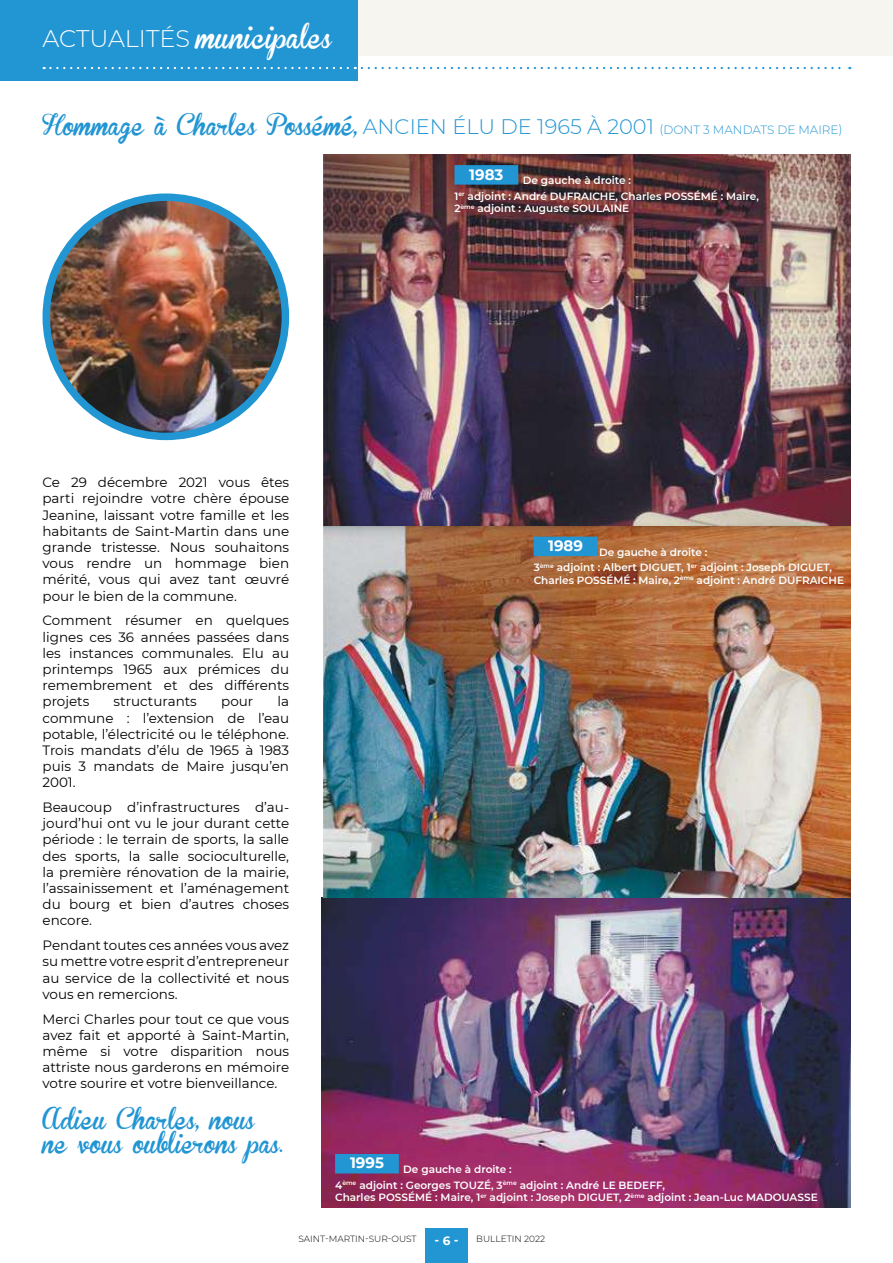
<style>
.page{position:relative;width:893px;height:1263px;background:#fff}
.page>*{position:absolute;margin:0;border:0;box-sizing:border-box;transform-origin:0 0}
.t1{font:24px "Brannboll Fet";color:#fff}
.t2{font:21px/24px "Brannboll Fet";color:#2295d3}
.t3{font:700 15px "Montserrat";color:#fff}
.t4{font:13.5px/16.2px "Montserrat";color:#000;text-align:justify}
.t5{font:700 12px "Montserrat";color:#fff}
.t6{font:600 10.5px/15.6px "Montserrat";color:#fff}
.t7{font:300 9px "Montserrat";color:#000}
.s1{font-family:"Montserrat";font-weight:300}
.s2{font-family:"Montserrat";font-weight:300;font-size:12px}
</style>
<div class="page">
<div style="left:425px;top:1229px;width:43px;height:34px;background:#2295d3"></div>
<div style="left:0;top:0;width:893px;height:55px;background:#f6f5ef"></div>
<div style="left:0;top:0;width:357px;height:81px;background:#2295d3"></div>
<svg style="left:44px;top:67px;width:806px;height:2px"></svg>
<img style="left:46px;top:197px;width:239px;height:239px;border-radius:120px">
<div style="left:43px;top:193px;width:246px;height:247px;border:8px solid #2295d3;border-radius:50%"></div>
<img style="left:323px;top:154px;width:527px;height:744px">
<img style="left:321px;top:898px;width:529px;height:310px">
<div style="left:534px;top:537px;width:63px;height:19px;background:#2295d3"></div>
<div style="left:335px;top:1154px;width:64px;height:19px;background:#2295d3"></div>
<div style="left:454px;top:165px;width:64px;height:20px;background:#2295d3"></div>
<h1 class="t1" style="left:43px;top:24px;width:291px"><span class="s1">ACTUALITÉS</span> municipales</h1>
<h2 class="t2" style="left:43px;top:114px;width:802px">Hommage à Charles Possémé, <span class="s1">ANCIEN ÉLU DE 1965 À 2001</span> <span class="s2">(DONT 3 MANDATS DE MAIRE)</span></h2>
<p class="t3" style="left:469px;top:163px;width:36px">1983</p>
<p class="t6" style="left:454px;top:172px;width:306px;text-indent:68px">De gauche à droite :<br>1<sup>er</sup> adjoint : André DUFRAICHE, Charles POSSÉMÉ : Maire,</p>
<p class="t6" style="left:454px;top:200px;width:176px">2<sup>ème</sup> adjoint : Auguste SOULAINE</p>
<p class="t4" style="left:43px;top:474px;width:248px">Ce 29 décembre 2021 vous êtes parti rejoindre votre chère épouse Jeanine, laissant votre famille et les habitants de Saint-Martin dans une grande tristesse. Nous souhaitons vous rendre un hommage bien mérité, vous qui avez tant œuvré pour le bien de la commune.</p>
<p class="t4" style="left:43px;top:612px;width:248px">Comment résumer en quelques lignes ces 36 années passées dans les instances communales. Elu au printemps 1965 aux prémices du remembrement et des différents projets</p>
<p class="t4" style="left:43px;top:693px;width:248px;text-indent:235px">la commune : l’extension de l’eau potable, l’électricité ou le téléphone.<br>Trois mandats d’élu de 1965 à 1983 puis 3 mandats de Maire jusqu’en 2001.</p>
<p class="t4" style="left:43px;top:799px;width:248px">Beaucoup d’infrastructures d’au&shy;jourd’hui ont vu le jour durant cette période : le terrain de sports, la salle des sports, la salle socioculturelle, la première rénovation de la mairie, l’assainissement et l’aménagement du bourg et bien d’autres choses encore.</p>
<p class="t4" style="left:43px;top:937px;width:248px">Pendant toutes ces années vous avez su mettre votre esprit d’entrepreneur au service de la collectivité et nous vous en remercions.</p>
<p class="t4" style="left:43px;top:1010px;width:248px">Merci Charles pour tout ce que vous avez fait et apporté à Saint-Martin, même si votre disparition nous attriste nous garderons en mémoire votre sourire et votre bienveillance.</p>
<h2 class="t2" style="left:43px;top:1108px;width:242px">Adieu Charles, nous ne vous oublierons pas.</h2>
<p class="t4" style="left:114px;top:693px;width:85px">structurants</p>
<p class="t4" style="left:221px;top:693px;width:34px">pour</p>
<p class="t3" style="left:548px;top:535px;width:36px">1989</p>
<p class="t6" style="left:534px;top:544px;width:300px;text-indent:65px">De gauche à droite :<br>3<sup>ème</sup> adjoint : Albert DIGUET, 1<sup>er</sup> adjoint : Joseph DIGUET,</p>
<p class="t6" style="left:534px;top:572px;width:312px">Charles POSSÉMÉ : Maire, 2<sup>ème</sup> adjoint : André DUFRAICHE</p>
<p class="t3" style="left:350px;top:1152px;width:35px">1995</p>
<p class="t6" style="left:335px;top:1161px;width:332px;text-indent:68px">De gauche à droite :<br>4<sup>ème</sup> adjoint : Georges TOUZÉ, 3<sup>ème</sup> adjoint : André LE BEDEFF,</p>
<p class="t6" style="left:335px;top:1189px;width:484px">Charles POSSÉMÉ : Maire, 1<sup>er</sup> adjoint : Joseph DIGUET, 2<sup>ème</sup> adjoint : Jean-Luc MADOUASSE</p>
<p class="t7" style="left:298px;top:1232px;width:120px">SAINT-MARTIN-SUR-OUST</p>
<p class="t7" style="left:476px;top:1232px;width:70px">BULLETIN 2022</p>
<p class="t5" style="left:434px;top:1232px;width:26px">- 6 -</p>
</div>
